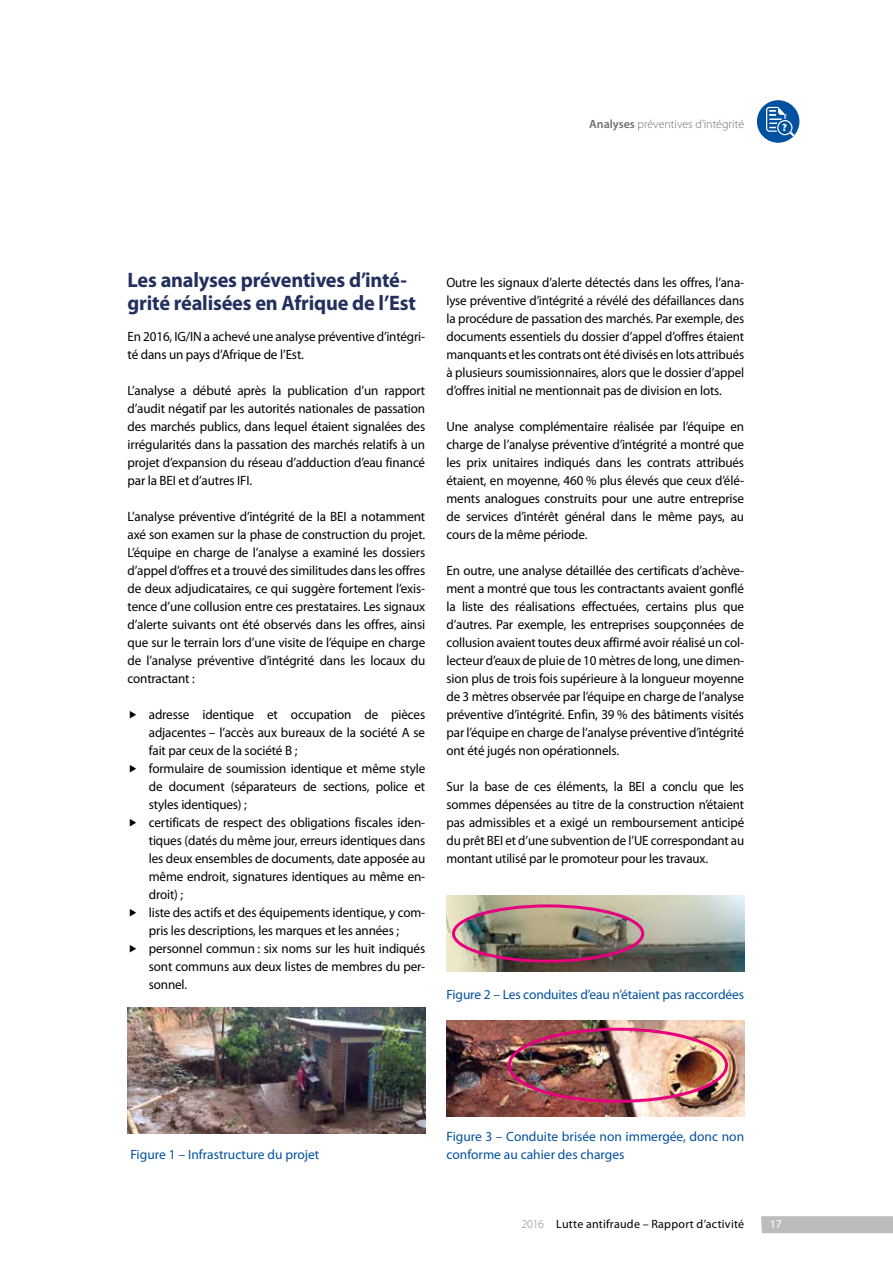
<style>
.page{position:relative;width:893px;height:1263px;background:#fff}
.page>*{position:absolute;margin:0;border:0;box-sizing:border-box;transform-origin:0 0}
.t1{font:700 21px/22.5px "Myriad Pro";letter-spacing:-.01em;color:#23305e}
.t2{font:13.5px/18px "Myriad Pro";letter-spacing:-.01em;color:#000;text-align:justify}
.t3{font:13.5px/18px "Myriad Pro";letter-spacing:-.01em;color:#000;text-align:justify;scale:.96 1}
.t4{font:13.5px/18px "Myriad Pro";color:#0051a0}
.t5{font:12px "Myriad Pro";letter-spacing:.02em;color:#000}
.t6{font:300 12px "Myriad Pro";color:#706f6f}
.t7{font:12px "Myriad Pro";color:#fff}
.t8{font:900 10.5px "Myriad Pro";color:#fff}
.s1{font-weight:600}
.s2{font-weight:300;color:#878787}
</style>
<div class="page">
<img style="left:128px;top:1007px;width:297px;height:126px">
<img style="left:446px;top:1020px;width:298px;height:96px">
<img style="left:446px;top:896px;width:298px;height:75px">
<div style="left:452px;top:904px;width:192px;height:59px;border:3px solid #e6007d;border-radius:50%"></div>
<div style="left:508px;top:1028px;width:220px;height:75px;border:3px solid #e6007d;border-radius:50%"></div>
<div style="left:761px;top:1216px;width:132px;height:17px;background:#bcbcbc"></div>
<div style="left:757px;top:100px;width:42px;height:43px;background:#0051a0;border-radius:50%"></div>
<svg style="left:766px;top:107px;width:29px;height:30px"></svg>
<p class="t6" style="left:589px;top:117px;width:156px"><span class="s1">Analyses</span> préventives d’intégrité</p>
<p class="t8" style="left:782px;top:121px;width:6px">?</p>
<h1 class="t1" style="left:128px;top:269px;width:290px">Les analyses préventives d’inté&shy;grité réalisées en Afrique de l’Est</h1>
<p class="t2" style="left:128px;top:328px;width:299px">En 2016, IG/IN a achevé une analyse préventive d’intégri&shy;té dans un pays d’Afrique de l’Est.</p>
<p class="t2" style="left:128px;top:382px;width:299px">L’analyse a débuté après la publication d’un rapport d’audit négatif par les autorités nationales de passation des marchés publics, dans lequel étaient signalées des irrégularités dans la passation des marchés relatifs à un projet d’expansion du réseau d’adduction d’eau financé par la BEI et d’autres IFI.</p>
<p class="t2" style="left:128px;top:508px;width:299px">L’analyse préventive d’intégrité de la BEI a notamment axé son examen sur la phase de construction du projet.<br>L’équipe en charge de l’analyse a examiné les dossiers d’appel d’offres et a trouvé des similitudes dans les offres de deux adjudicataires, ce qui suggère fortement l’exis&shy;tence d’une collusion entre ces prestataires. Les signaux d’alerte suivants ont été observés dans les offres, ainsi que sur le terrain lors d’une visite de l’équipe en charge de l’analyse préventive d’intégrité dans les locaux du contractant :</p>
<p class="t2" style="left:149px;top:706px;width:278px;text-align:left">adresse identique et occupation de pièces adjacentes – l’accès aux bureaux de la société A se fait par ceux de la société B ;<br>formulaire de soumission identique et même style de document (séparateurs de sections, police et styles identiques) ;<br>certificats de respect des obligations fiscales iden&shy;tiques (datés du même jour, erreurs identiques dans les deux ensembles de documents, date apposée au même endroit, signatures identiques au même en&shy;droit) ;<br>liste des actifs et des équipements identique, y com&shy;pris les descriptions, les marques et les années ; personnel commun : six noms sur les huit indiqués sont communs aux deux listes de membres du per&shy;sonnel.</p>
<p class="t3" style="left:446px;top:274px;width:312px">Outre les signaux d’alerte détectés dans les offres, l’ana&shy;lyse préventive d’intégrité a révélé des défaillances dans la procédure de passation des marchés. Par exemple, des documents essentiels du dossier d’appel d’offres étaient manquants et les contrats ont été divisés en lots attribués à plusieurs soumissionnaires, alors que le dossier d’appel d’offres initial ne mentionnait pas de division en lots.</p>
<p class="t2" style="left:446px;top:418px;width:299px">Une analyse complémentaire réalisée par l’équipe en charge de l’analyse préventive d’intégrité a montré que les prix unitaires indiqués dans les contrats attribués étaient, en moyenne, 460 % plus élevés que ceux d’élé&shy;ments analogues construits pour une autre entreprise de services d’intérêt général dans le même pays, au cours de la même période.</p>
<p class="t2" style="left:446px;top:562px;width:299px">En outre, une analyse détaillée des certificats d’achève&shy;ment a montré que tous les contractants avaient gonflé la liste des réalisations effectuées, certains plus que d’autres. Par exemple, les entreprises soupçonnées de collusion avaient toutes deux affirmé avoir réalisé un col&shy;lecteur d’eaux de pluie de 10 mètres de long, une dimen&shy;sion plus de trois fois supérieure à la longueur moyenne de 3 mètres observée par l’équipe en charge de l’analyse préventive d’intégrité. Enfin, 39 % des bâtiments visités par l’équipe en charge de l’analyse préventive d’intégrité ont été jugés non opérationnels.</p>
<p class="t3" style="left:446px;top:778px;width:312px">Sur la base de ces éléments, la BEI a conclu que les sommes dépensées au titre de la construction n’étaient pas admissibles et a exigé un remboursement anticipé du prêt BEI et d’une subvention de l’UE correspondant au montant utilisé par le promoteur pour les travaux.</p>
<p class="t4" style="left:446px;top:986px;width:299px">Figure 2 – Les conduites d’eau n’étaient pas raccordées</p>
<p class="t4" style="left:130px;top:1145px;width:190px">Figure 1 – Infrastructure du projet</p>
<p class="t4" style="left:446px;top:1128px;width:299px">Figure 3 – Conduite brisée non immergée, donc non conforme au cahier des charges</p>
<p class="t5" style="left:521px;top:1217px;width:224px"><span class="s2">2016</span> Lutte antifraude – Rapport d’activité</p>
<p class="t7" style="left:770px;top:1217px;width:14px">17</p>
</div>
